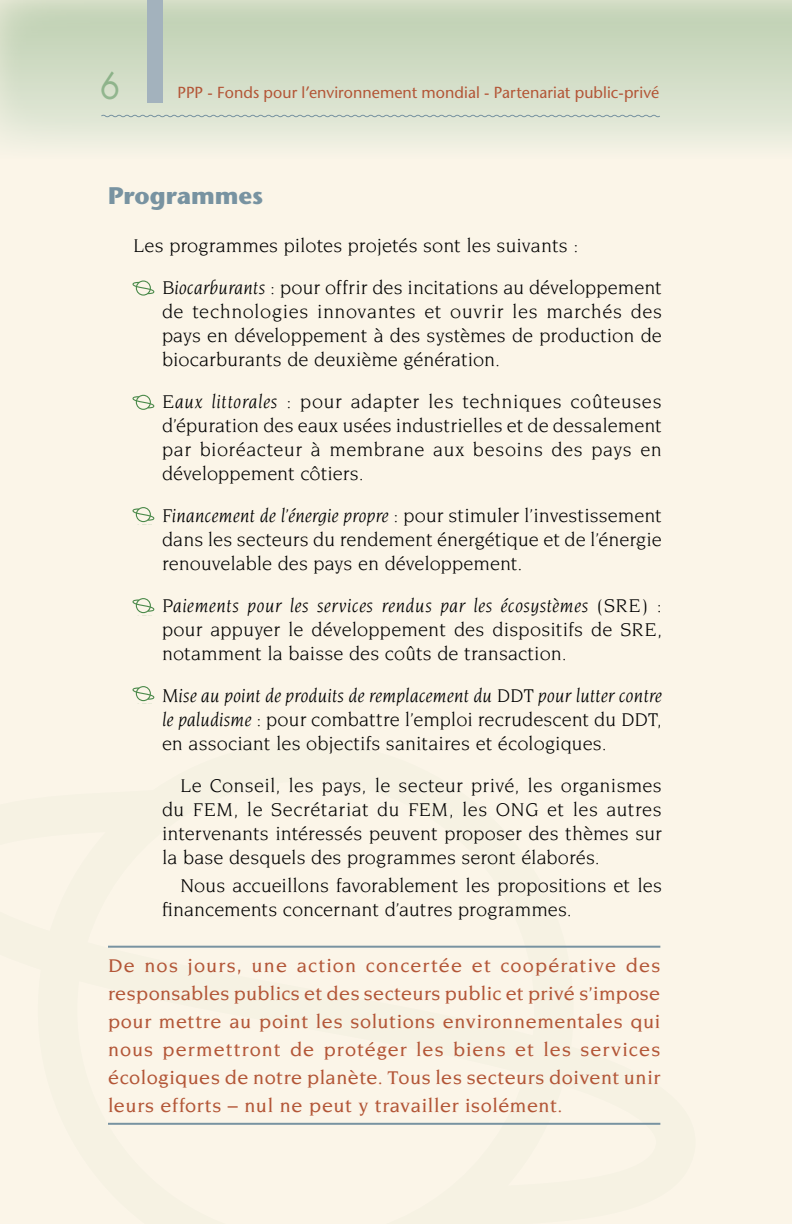
<style>
.page{position:relative;width:792px;height:1224px;background:#fbf5e8}
.page>*{position:absolute;margin:0;border:0;box-sizing:border-box;transform-origin:0 0}
.t1{font:700 24px "Stone Sans";color:#7893a1}
.t2{font:20px/24px "Novarese";color:#000;text-align:justify}
.t3{font:500 20px/28px "Novarese";letter-spacing:.025em;color:#b35637;text-align:justify}
.t4{font:16px "Stone Sans";letter-spacing:.005em;color:#b35637}
.s1{font-style:italic}
</style>
<div class="page">
<svg style="left:132px;top:280px;width:22px;height:16px"></svg>
<svg style="left:132px;top:395px;width:22px;height:15px"></svg>
<svg style="left:132px;top:507px;width:22px;height:15px"></svg>
<svg style="left:132px;top:598px;width:22px;height:15px"></svg>
<svg style="left:132px;top:686px;width:22px;height:15px"></svg>
<div style="left:0;top:0;width:792px;height:159px;background:linear-gradient(to bottom,#bfd0b3,#eeefe2)"></div>
<div style="left:147px;top:0;width:16px;height:103px;background:#a3b2bd"></div>
<svg style="left:101px;top:114px;width:560px;height:4px;background:#c2cec5"></svg>
<svg style="left:791px;top:0;width:1px;height:159px"></svg>
<hr style="left:108px;top:946px;width:552px;height:2px;background:#7893a1">
<hr style="left:108px;top:1123px;width:552px;height:2px;background:#7893a1">
<svg style="left:101px;top:72px;width:17px;height:28px"></svg>
<p class="t4" style="left:178px;top:82px;width:483px">PPP - Fonds pour l’environnement mondial - Partenariat public-privé</p>
<p class="t1" style="left:108px;top:181px;width:157px">Programmes</p>
<p class="t2" style="left:162px;top:224px;width:501px;line-height:42px;text-indent:-29px">Les programmes pilotes projetés sont les suivants :<br><span class="s1">Biocarburants</span> : pour offrir des incitations au développement</p>
<p class="t2" style="left:162px;top:299px;width:502px">de technologies innovantes et ouvrir les marchés des pays en développement à des systèmes de production de biocarburants de deuxième génération.</p>
<p class="t2" style="left:162px;top:389px;width:501px"><span class="s1">Eaux littorales</span> : pour adapter les techniques coûteuses d’épuration des eaux usées industrielles et de dessalement par bioréacteur à membrane aux besoins des pays en développement côtiers.</p>
<p class="t2" style="left:162px;top:503px;width:501px"><span class="s1">Financement de l’énergie propre</span> : pour stimuler l’investissement dans les secteurs du rendement énergétique et de l’énergie renouvelable des pays en développement.</p>
<p class="t2" style="left:162px;top:593px;width:502px"><span class="s1">Paiements pour les services rendus par les écosystèmes (SRE)</span> : pour appuyer le développement des dispositifs de SRE, notamment la baisse des coûts de transaction.</p>
<p class="t2" style="left:162px;top:683px;width:501px"><span class="s1">Mise au point de produits de remplacement du DDT pour lutter contre le paludisme</span> : pour combattre l’emploi recrudescent du DDT, en associant les objectifs sanitaires et écologiques.</p>
<p class="t2" style="left:162px;top:773px;width:501px;text-indent:18px">Le Conseil, les pays, le secteur privé, les organismes du FEM, le Secrétariat du FEM, les ONG et les autres intervenants intéressés peuvent proposer des thèmes sur la base desquels des programmes seront élaborés.</p>
<p class="t2" style="left:162px;top:874px;width:501px;text-indent:18px">Nous accueillons favorablement les propositions et les financements concernant d’autres programmes.</p>
<p class="t3" style="left:108px;top:951px;width:554px">De nos jours, une action concertée et coopérative des responsables publics et des secteurs public et privé s’impose pour mettre au point les solutions environnementales qui nous permettront de protéger les biens et les services écologiques de notre planète. Tous les secteurs doivent unir leurs efforts – nul ne peut y travailler isolément.</p>
</div>
